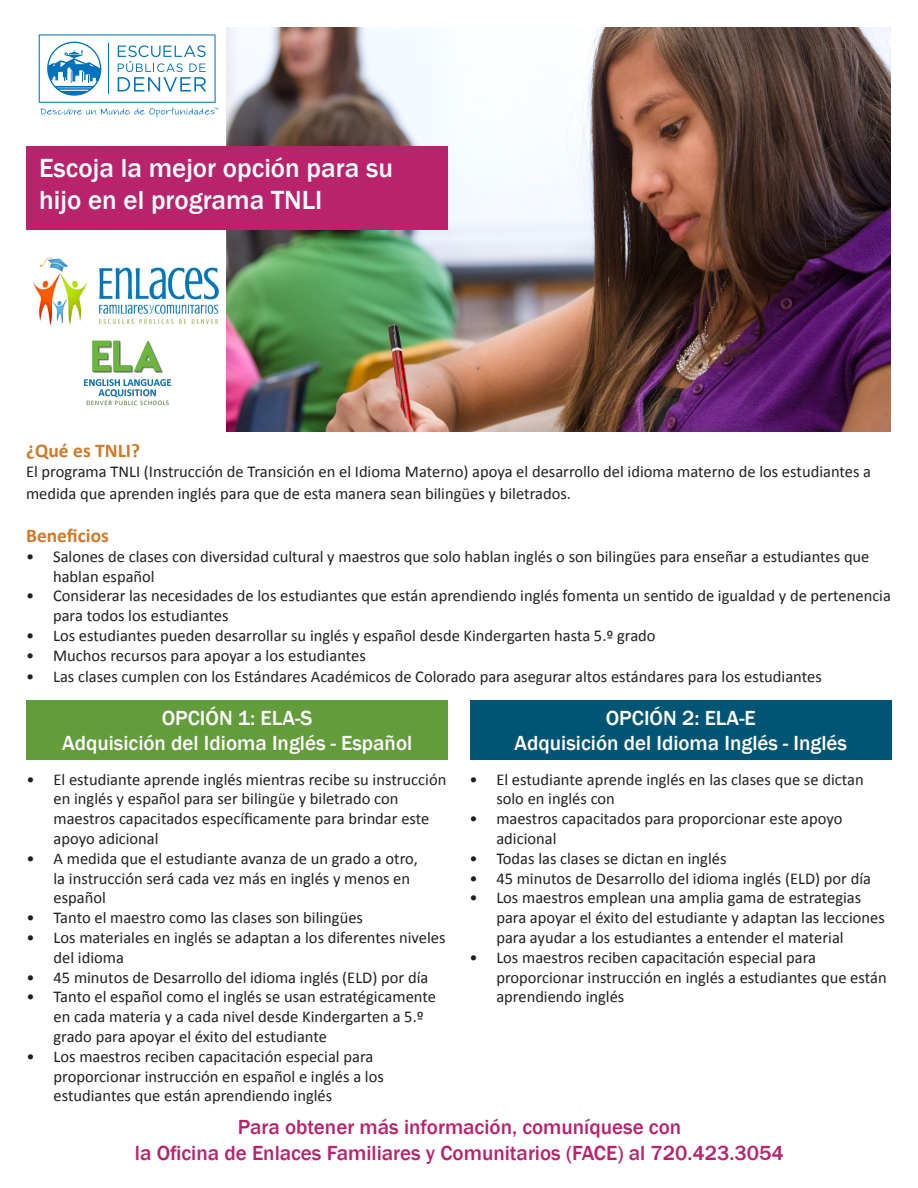
<style>
.page{position:relative;width:918px;height:1188px;background:#fff}
.page>*{position:absolute;margin:0;border:0;box-sizing:border-box;transform-origin:0 0}
.t1{font:500 27px/32.4px "Franklin Gothic";color:#fff}
.t2{font:500 21px/25.2px "Franklin Gothic";color:#b8236b;text-align:center}
.t3{font:500 21px "Franklin Gothic";color:#fff}
.t4{font:700 19.5px "Calibri";color:#d2782a}
.t5{font:16.5px/19.8px "Calibri";color:#231f20}
</style>
<div class="page">
<img style="left:227px;top:27px;width:664px;height:405px">
<svg style="left:39px;top:34px;width:179px;height:84px"></svg>
<div style="left:27px;top:146px;width:421px;height:84px;background:#b8236b"></div>
<div style="left:27px;top:700px;width:421px;height:60px;background:#639c3b"></div>
<div style="left:470px;top:700px;width:421px;height:60px;background:#005575"></div>
<img style="left:32px;top:257px;width:187px;height:68px">
<img style="left:84px;top:340px;width:87px;height:66px">
<p class="t1" style="left:39px;top:152px;width:355px">Escoja la mejor opción para su hijo en el programa TNLI</p>
<p class="t4" style="left:26px;top:438px;width:116px">¿Qué es TNLI?</p>
<p class="t5" style="left:26px;top:461px;width:847px;line-height:21.6px">El programa TNLI (Instrucción de Transición en el Idioma Materno) apoya el desarrollo del idioma materno de los estudiantes a medida que aprenden inglés para que de esta manera sean bilingües y biletrados.</p>
<p class="t4" style="left:26px;top:523px;width:84px">Beneficios</p>
<p class="t5" style="left:53px;top:547px;width:818px;text-indent:-27px">• Salones de clases con diversidad cultural y maestros que solo hablan inglés o son bilingües para enseñar a estudiantes que hablan español</p>
<p class="t5" style="left:53px;top:586px;width:839px;text-indent:-27px">• Considerar las necesidades de los estudiantes que están aprendiendo inglés fomenta un sentido de igualdad y de pertenencia para todos los estudiantes</p>
<p class="t5" style="left:26px;top:626px;width:631px">• Los estudiantes pueden desarrollar su inglés y español desde Kindergarten hasta 5.º grado</p>
<p class="t5" style="left:26px;top:646px;width:341px">• Muchos recursos para apoyar a los estudiantes</p>
<p class="t5" style="left:26px;top:667px;width:797px">• Las clases cumplen con los Estándares Académicos de Colorado para asegurar altos estándares para los estudiantes</p>
<p class="t3" style="left:162px;top:705px;width:152px">OPCIÓN 1: ELA-S</p>
<p class="t3" style="left:62px;top:730px;width:352px">Adquisición del Idioma Inglés - Español</p>
<p class="t5" style="left:54px;top:769px;width:394px;text-indent:-27px">• El estudiante aprende inglés mientras recibe su instrucción en inglés y español para ser bilingüe y biletrado con maestros capacitados específicamente para brindar este apoyo adicional</p>
<p class="t5" style="left:54px;top:848px;width:366px;text-indent:-27px">• A medida que el estudiante avanza de un grado a otro, la instrucción será cada vez más en inglés y menos en español</p>
<p class="t5" style="left:27px;top:908px;width:338px">• Tanto el maestro como las clases son bilingües</p>
<p class="t5" style="left:54px;top:928px;width:394px;text-indent:-27px">• Los materiales en inglés se adaptan a los diferentes niveles del idioma</p>
<p class="t5" style="left:27px;top:967px;width:403px">• 45 minutos de Desarrollo del idioma inglés (ELD) por día</p>
<p class="t5" style="left:54px;top:987px;width:384px;text-indent:-27px">• Tanto el español como el inglés se usan estratégicamente en cada materia y a cada nivel desde Kindergarten a 5.º grado para apoyar el éxito del estudiante</p>
<p class="t5" style="left:54px;top:1046px;width:332px;text-indent:-27px">• Los maestros reciben capacitación especial para proporcionar instrucción en español e inglés a los estudiantes que están aprendiendo inglés</p>
<p class="t3" style="left:606px;top:705px;width:152px">OPCIÓN 2: ELA-E</p>
<p class="t3" style="left:515px;top:730px;width:334px">Adquisición del Idioma Inglés - Inglés</p>
<p class="t5" style="left:496px;top:769px;width:369px;text-indent:-27px">• El estudiante aprende inglés en las clases que se dictan solo en inglés con</p>
<p class="t5" style="left:496px;top:809px;width:348px;text-indent:-27px">• maestros capacitados para proporcionar este apoyo adicional</p>
<p class="t5" style="left:469px;top:848px;width:259px">• Todas las clases se dictan en inglés</p>
<p class="t5" style="left:469px;top:868px;width:403px">• 45 minutos de Desarrollo del idioma inglés (ELD) por día</p>
<p class="t5" style="left:496px;top:888px;width:390px;text-indent:-27px">• Los maestros emplean una amplia gama de estrategias para apoyar el éxito del estudiante y adaptan las lecciones para ayudar a los estudiantes a entender el material</p>
<p class="t5" style="left:496px;top:947px;width:392px;text-indent:-27px">• Los maestros reciben capacitación especial para proporcionar instrucción en inglés a estudiantes que están aprendiendo inglés</p>
<p class="t2" style="left:135px;top:1115px;width:651px">Para obtener más información, comuníquese con<br>la Oficina de Enlaces Familiares y Comunitarios (FACE) al 720.423.3054</p>
</div>
